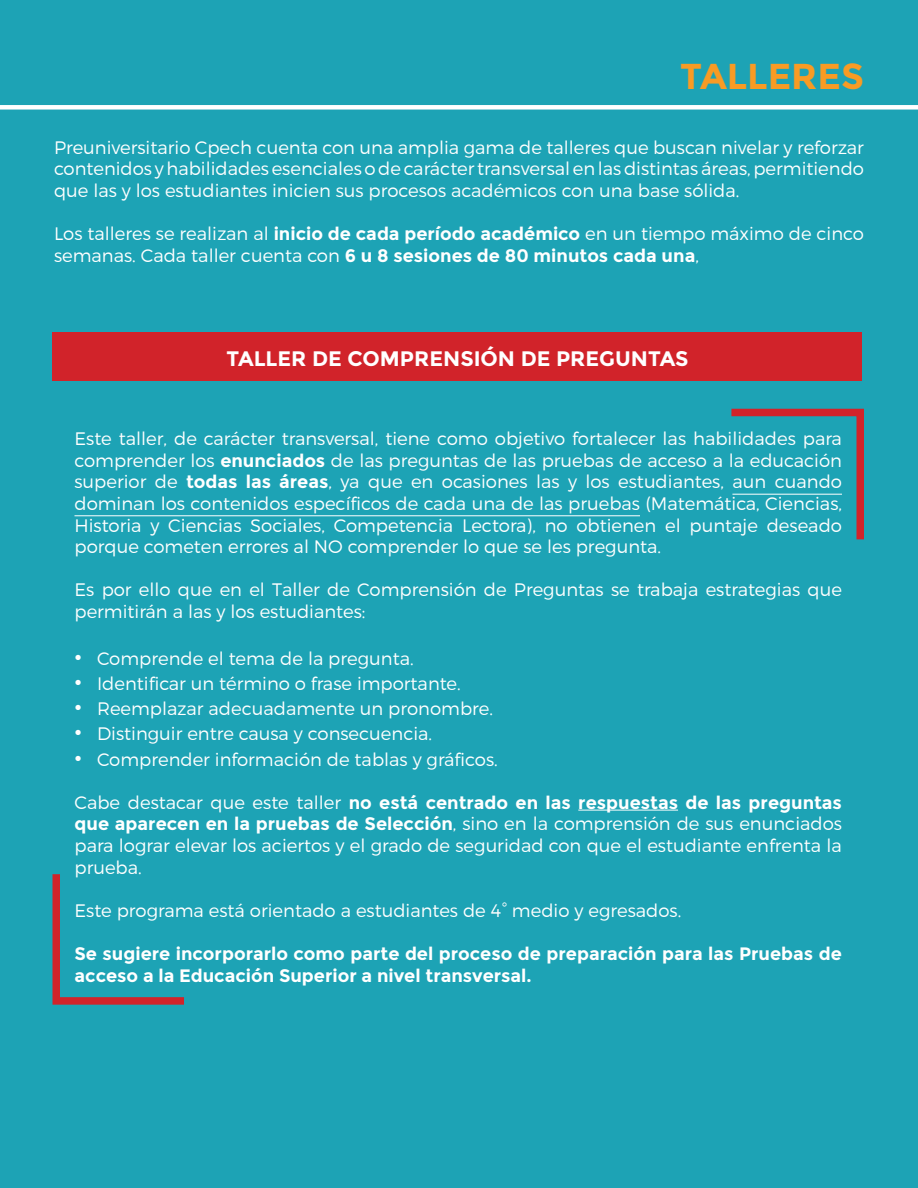
<style>
.page{position:relative;width:918px;height:1188px;background:#1da3b5}
.page>*{position:absolute;margin:0;border:0;box-sizing:border-box;transform-origin:0 0}
.t1{font:700 36px "Montserrat";color:#f89b24}
.t2{font:700 21px "Montserrat";color:#fff}
.t3{font:300 18px/21.6px "Montserrat";color:#fff;text-align:justify}
.t4{font:700 18px/21.6px "Montserrat";color:#fff}
.s1{font-weight:700}
.s2{font-family:"Arial";font-weight:400;font-size:21px}
</style>
<div class="page">
<div style="left:0;top:105px;width:918px;height:5px;background:#fff"></div>
<hr style="left:75px;top:515px;width:565px;height:1px;background:#fff">
<hr style="left:578px;top:810px;width:100px;height:1px;background:#fff">
<svg style="left:52px;top:874px;width:132px;height:131px"></svg>
<svg style="left:731px;top:408px;width:133px;height:132px"></svg>
<div style="left:52px;top:333px;width:810px;height:48px;background:#d1232a"></div>
<h1 class="t1" style="left:680px;top:55px;width:185px">TALLERES</h1>
<p class="t3" style="left:54px;top:136px;width:812px">Preuniversitario Cpech cuenta con una amplia gama de talleres que buscan nivelar y reforzar contenidos y habilidades esenciales o de carácter transversal en las distintas áreas, permitiendo que las y los estudiantes inicien sus procesos académicos con una base sólida.</p>
<p class="t3" style="left:54px;top:223px;width:812px">Los talleres se realizan al <span class="s1">inicio de cada período académico</span> en un tiempo máximo de cinco semanas. Cada taller cuenta con <span class="s1">6 u 8 sesiones de 80 minutos cada una</span>,</p>
<p class="t2" style="left:226px;top:346px;width:464px">TALLER DE COMPRENSIÓN DE PREGUNTAS</p>
<p class="t3" style="left:75px;top:428px;width:769px">Este taller, de carácter transversal, tiene como objetivo fortalecer las habilidades para comprender los <span class="s1">enunciados</span> de las preguntas de las pruebas de acceso a la educación superior de <span class="s1">todas las áreas</span>, ya que en ocasiones las y los estudiantes, aun cuando dominan los contenidos específicos de cada una de las pruebas (Matemática, Ciencias, Historia y Ciencias Sociales, Competencia Lectora), no obtienen el puntaje deseado porque cometen errores al NO comprender lo que se les pregunta.</p>
<p class="t3" style="left:75px;top:579px;width:769px">Es por ello que en el Taller de Comprensión de Preguntas se trabaja estrategias que permitirán a las y los estudiantes:</p>
<p class="t3" style="left:75px;top:648px;width:341px"><span class="s2">•</span> Comprende el tema de la pregunta.</p>
<p class="t3" style="left:75px;top:673px;width:388px"><span class="s2">•</span> Identificar un término o frase importante.</p>
<p class="t3" style="left:75px;top:698px;width:420px"><span class="s2">•</span> Reemplazar adecuadamente un pronombre.</p>
<p class="t3" style="left:75px;top:723px;width:359px"><span class="s2">•</span> Distinguir entre causa y consecuencia.</p>
<p class="t3" style="left:75px;top:748px;width:425px"><span class="s2">•</span> Comprender información de tablas y gráficos.</p>
<p class="t3" style="left:75px;top:792px;width:769px">Cabe destacar que este taller <span class="s1">no está centrado en las respuestas de las preguntas que aparecen en la pruebas de Selección</span>, sino en la comprensión de sus enunciados para lograr elevar los aciertos y el grado de seguridad con que el estudiante enfrenta la prueba.</p>
<p class="t3" style="left:75px;top:900px;width:608px">Este programa está orientado a estudiantes de 4° medio y egresados.</p>
<p class="t4" style="left:75px;top:943px;width:769px">Se sugiere incorporarlo como parte del proceso de preparación para las Pruebas de acceso a la Educación Superior a nivel transversal.</p>
</div>
